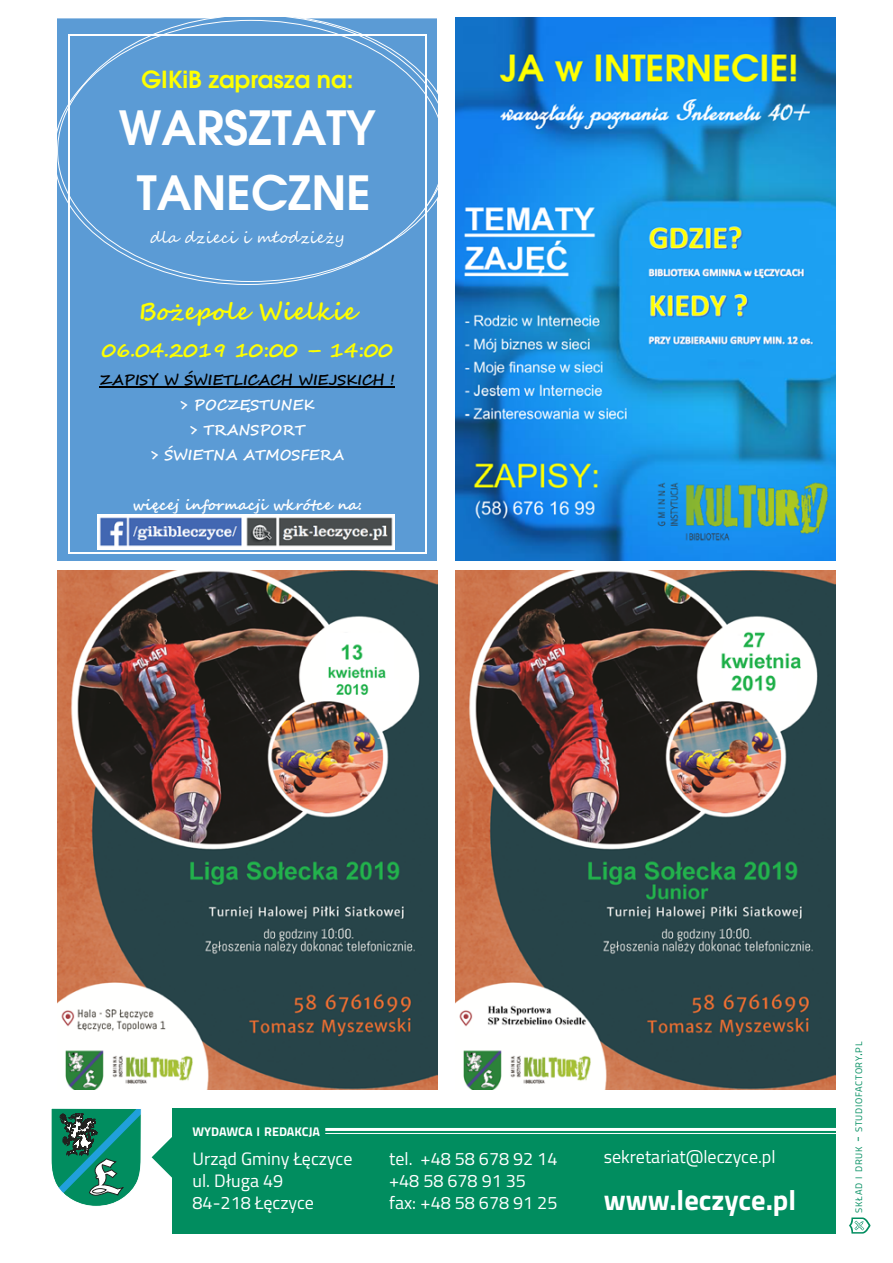
<style>
.page{position:relative;width:893px;height:1263px;background:#fff}
.page>*{position:absolute;margin:0;border:0;box-sizing:border-box;transform-origin:0 0}
.t1{font:600 47.25px/64.8px "Avant Garde";color:#fff;text-align:center}
.t2{font:700 28.5px "Titillium";color:#fff}
.t3{font:600 23.55px "Avant Garde";color:#ff0}
.t4{font:700 23.55px "Segoe Script";color:#ff0}
.t5{font:700 19.65px "Segoe Script";color:#ff0}
.t6{font:18px/21.6px "Titillium";color:#fff}
.t7{font:15.75px "Segoe Script";color:#fff}
.t8{font:700 14.4px/25px "Segoe Script";color:#fff;text-align:center}
.t9{font:700 14.4px "Segoe Script";color:#000}
.t10{font:700 12.6px "Titillium";color:#fff}
.t11{font:9.45px "Titillium";letter-spacing:.07em;color:#018d5f}
.s1{font-size:13.5px}
</style>
<div class="page">
<div style="left:172px;top:1108px;width:664px;height:125px;background:#018d5f"></div>
<svg style="left:51px;top:1108px;width:90px;height:98px;background:#34967f"></svg>
<svg style="left:152px;top:1137px;width:20px;height:41px"></svg>
<hr style="left:325px;top:1128px;width:516px;height:3px;background:#fff">
<hr style="left:325px;top:1133px;width:516px;height:1px;background:#fff">
<svg style="left:849px;top:1217px;width:21px;height:16px"></svg>
<img style="left:455px;top:570px;width:380px;height:519px">
<img style="left:455px;top:18px;width:380px;height:543px">
<div style="left:57px;top:18px;width:380px;height:543px;background:#5b9bd5"></div>
<div style="left:57px;top:20px;width:380px;height:262px;background:#5b9bd5"></div>
<hr style="left:100px;top:386px;width:295px;height:1px;background:#000">
<img style="left:97px;top:515px;width:298px;height:34px">
<hr style="left:70px;top:34px;width:355px;height:2px;background:#fff">
<hr style="left:68px;top:36px;width:2px;height:516px;background:#fff">
<hr style="left:425px;top:36px;width:2px;height:516px;background:#fff">
<hr style="left:70px;top:552px;width:355px;height:2px;background:#fff">
<img style="left:58px;top:570px;width:379px;height:519px">
<h3 class="t3" style="left:141px;top:64px;width:213px">GIKiB zaprasza na:</h3>
<h1 class="t1" style="left:119px;top:95px;width:258px">WARSZTATY<br>TANECZNE</h1>
<p class="t7" style="left:150px;top:225px;width:196px">dla dzieci i młodzieży</p>
<h3 class="t4" style="left:139px;top:293px;width:219px">Bożepole Wielkie</h3>
<p class="t5" style="left:102px;top:334px;width:293px">06.04.2019 10:00 – 14:00</p>
<p class="t9" style="left:100px;top:368px;width:297px">ZAPISY W ŚWIETLICACH WIEJSKICH !</p>
<p class="t8" style="left:150px;top:393px;width:195px">&gt; POCZĘSTUNEK<br>&gt; TRANSPORT<br>&gt; ŚWIETNA ATMOSFERA</p>
<p class="t8" style="left:132px;top:493px;width:231px">więcej informacji wkrótce na:</p>
<p class="t10" style="left:193px;top:1122px;width:129px">WYDAWCA I REDAKCJA</p>
<p class="t6" style="left:193px;top:1147px;width:161px">Urząd Gminy Łęczyce ul. Długa 49<br>84-218 Łęczyce</p>
<p class="t6" style="left:389px;top:1147px;width:170px">tel. +48 58 678 92 14 +48 58 678 91 35 fax: +48 58 678 91 25</p>
<p class="t6" style="left:604px;top:1145px;width:173px">sekretariat@leczyce.pl</p>
<h2 class="t2" style="left:604px;top:1179px;width:194px">www.leczyce.pl</h2>
<p class="t11" style="left:852px;top:1212px;width:172px;rotate:-90deg">skład i druk <span class="s1">-</span> studiofactory<span class="s1">.</span>pl</p>
</div>
